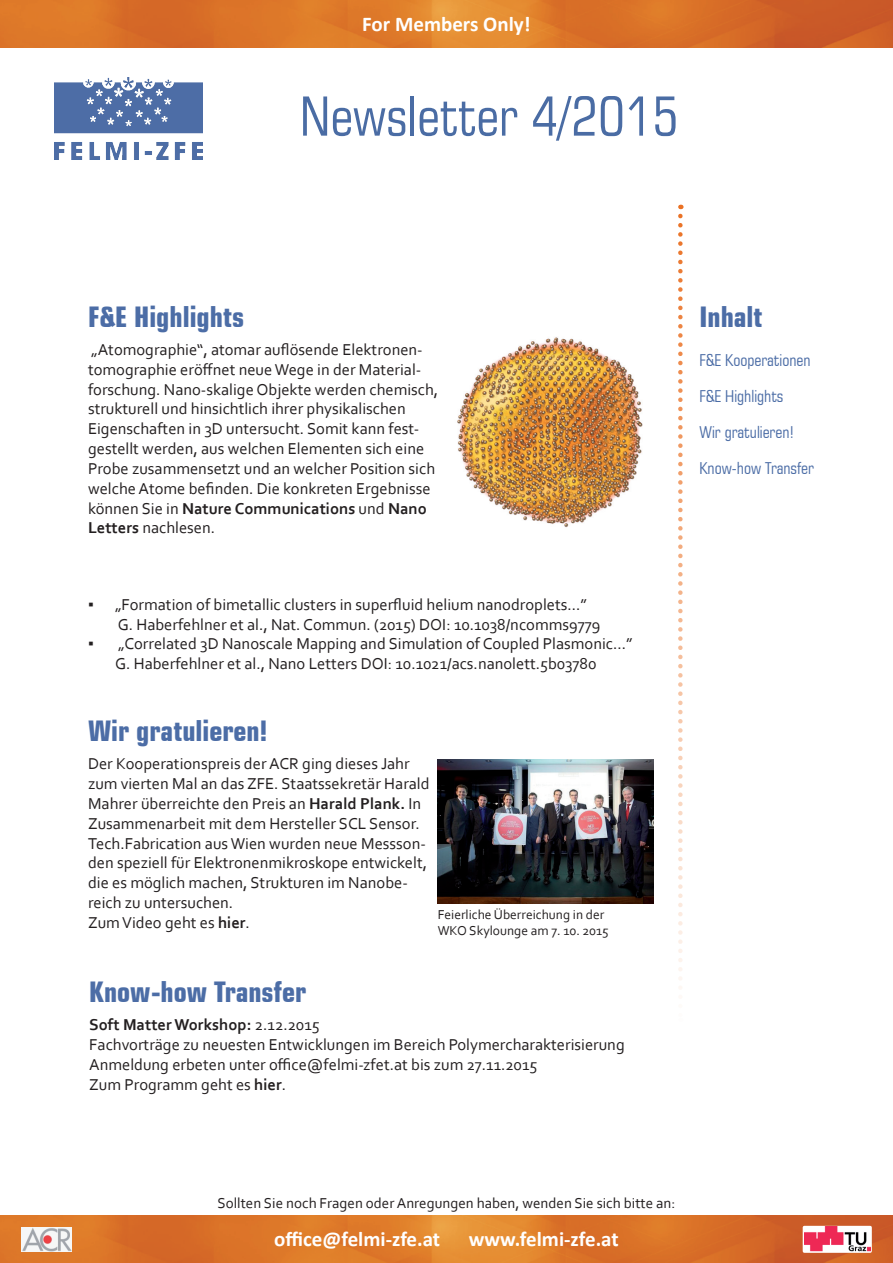
<style>
.page{position:relative;width:893px;height:1263px;background:#fff}
.page>*{position:absolute;margin:0;border:0;box-sizing:border-box;transform-origin:0 0}
.t1{font:condensed 54px "Square 721 BT";color:#4a6ca4}
.t2{font:700 condensed 28.5px "Square 721 BT";color:#4c6da6}
.t3{font:700 21px "Calibri";color:#fff}
.t4{font:16.5px/19.8px "Corbel";color:#231f20}
.t5{font:condensed 16.5px/36px "Square 721 BT";color:#4c6da6}
.t6{font:15px "Corbel";color:#231f20}
.t7{font:13.5px/16.2px "Corbel";color:#231f20}
.s1{font-weight:700}
.s2{font-family:"Arial"}
</style>
<div class="page">
<img style="left:0;top:0;width:893px;height:47px">
<img style="left:0;top:1215px;width:893px;height:48px">
<div style="left:803px;top:1226px;width:69px;height:27px;border:3px solid #fff"></div>
<svg style="left:678px;top:216px;width:5px;height:773px"></svg>
<img style="left:804px;top:1227px;width:66px;height:25px">
<img style="left:21px;top:1227px;width:51px;height:24px">
<img style="left:54px;top:77px;width:149px;height:83px">
<img style="left:438px;top:759px;width:216px;height:144px">
<img style="left:457px;top:337px;width:186px;height:191px">
<p class="t3" style="left:362px;top:11px;width:170px">For Members Only!</p>
<h1 class="t1" style="left:300px;top:84px;width:381px">Newsletter 4/2015</h1>
<h2 class="t2" style="left:88px;top:299px;width:158px">F&amp;E Highlights</h2>
<p class="t4" style="left:88px;top:339px;width:352px">„Atomographie“, atomar auflösende Elektronen&shy;tomographie eröffnet neue Wege in der Material&shy;forschung. Nano-skalige Objekte werden chemisch, strukturell und hinsichtlich ihrer physikalischen Eigenschaften in 3D untersucht. Somit kann fest&shy;gestellt werden, aus welchen Elementen sich eine Probe zusammensetzt und an welcher Position sich welche Atome befinden. Die konkreten Ergebnisse können Sie in <span class="s1">Nature Communications</span> und <span class="s1">Nano Letters</span> nachlesen.</p>
<p class="t4" style="left:118px;top:594px;width:484px;text-indent:-30px"><span class="s2">▪</span> „Formation of bimetallic clusters in superfluid helium nanodroplets...”<br>G. Haberfehlner et al., Nat. Commun. (2015) DOI: 10.1038/ncomms9779</p>
<p class="t4" style="left:88px;top:633px;width:546px;text-align:center"><span class="s2">▪</span> „Correlated 3D Nanoscale Mapping and Simulation of Coupled Plasmonic...”<br>G. Haberfehlner et al., Nano Letters DOI: 10.1021/acs.nanolett.5b03780</p>
<h2 class="t2" style="left:88px;top:713px;width:181px">Wir gratulieren!</h2>
<p class="t4" style="left:88px;top:753px;width:343px">Der Kooperationspreis der ACR ging dieses Jahr zum vierten Mal an das ZFE. Staatssekretär Harald Mahrer überreichte den Preis an <span class="s1">Harald Plank.</span> In Zusammenarbeit mit dem Hersteller SCL Sensor.<br>Tech.Fabrication aus Wien wurden neue Messson&shy;den speziell für Elektronenmikroskope entwickelt, die es möglich machen, Strukturen im Nanobe&shy;reich zu untersuchen.<br>Zum Video geht es <span class="s1">hier</span>.</p>
<p class="t7" style="left:438px;top:906px;width:173px">Feierliche Überreichung in der<br>WKO Skylounge am 7. 10. 2015</p>
<h2 class="t2" style="left:89px;top:974px;width:218px">Know-how Transfer</h2>
<p class="t4" style="left:89px;top:1014px;width:537px"><span class="s1">Soft Matter Workshop:</span> 2.12.2015<br>Fachvorträge zu neuesten Entwicklungen im Bereich Polymercharakterisierung Anmeldung erbeten unter office@felmi-zfet.at bis zum 27.11.2015<br>Zum Programm geht es <span class="s1">hier</span>.</p>
<h2 class="t2" style="left:699px;top:299px;width:65px">Inhalt</h2>
<p class="t5" style="left:699px;top:342px;width:116px">F&amp;E Kooperationen<br>F&amp;E Highlights<br>Wir gratulieren!<br>Know-how Transfer</p>
<p class="t6" style="left:217px;top:1193px;width:459px">Sollten Sie noch Fragen oder Anregungen haben, wenden Sie sich bitte an:</p>
<p class="t3" style="left:274px;top:1225px;width:167px">office@felmi-zfe.at</p>
<p class="t3" style="left:469px;top:1225px;width:152px">www.felmi-zfe.at</p>
</div>
